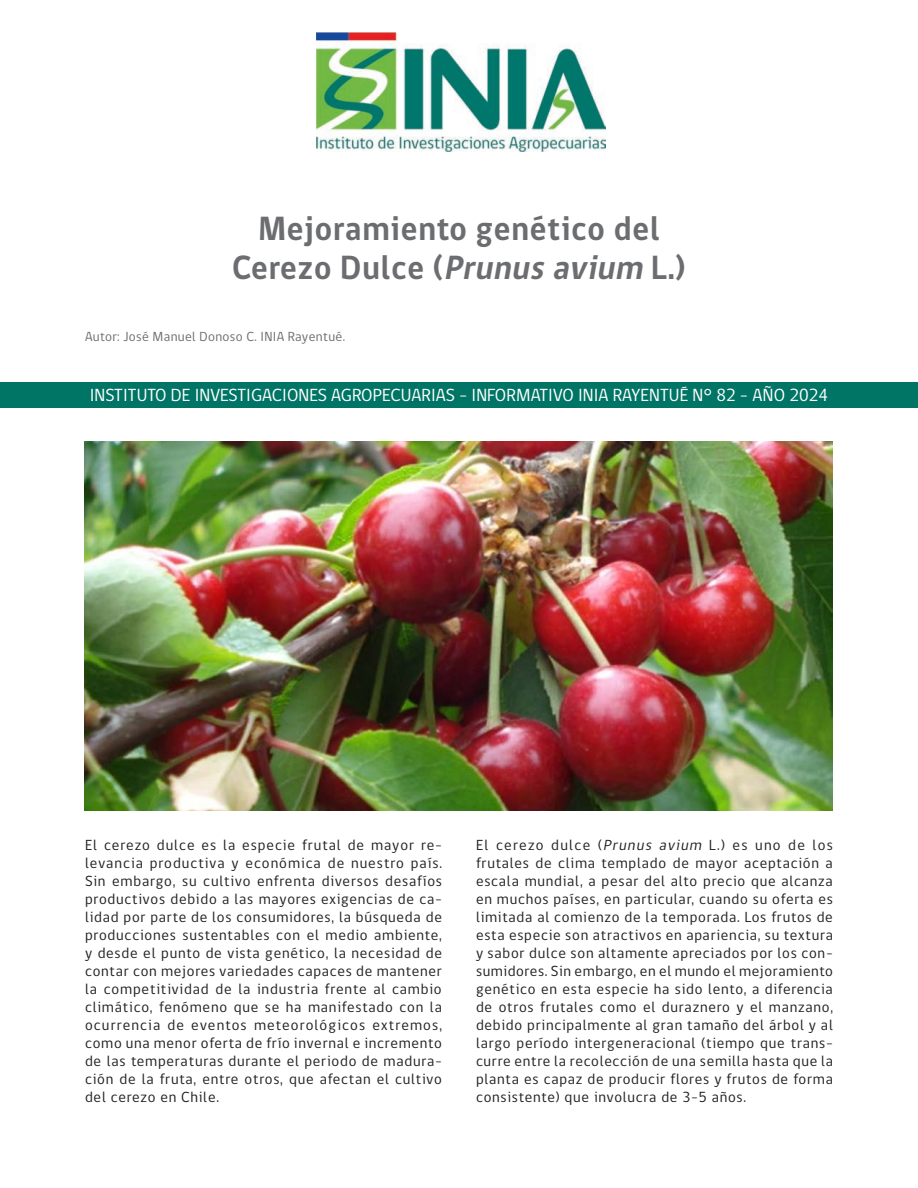
<style>
.page{position:relative;width:918px;height:1188px;background:#fff}
.page>*{position:absolute;margin:0;border:0;box-sizing:border-box;transform-origin:0 0}
.TÍTULOS_INFO_2023{font:700 34.5px "gob CL";letter-spacing:.025em;color:#6c6d70;scale:.94 1}
.INIA_BARRA_VERDE_202{font:18px "gob CL";letter-spacing:.005em;color:#fff}
.textos_INFO_2023{font:15px/18px "gob CL";letter-spacing:.05em;color:#231f20;text-align:justify}
.Autores_INFO_2023{font:13.5px "gob CL";letter-spacing:.025em;color:#6c6d70}
.s1{font-style:italic}
</style>
<div class="page">
<div style="left:0;top:383px;width:918px;height:25px;background:#007566"></div>
<img style="left:317px;top:33px;width:289px;height:118px">
<img style="left:85px;top:442px;width:748px;height:369px">
<p class="TÍTULOS_INFO_2023" style="left:258px;top:205px;width:428px">Mejoramiento genético del</p>
<p class="TÍTULOS_INFO_2023" style="left:232px;top:244px;width:484px">Cerezo Dulce (<span class="s1">Prunus avium</span> L.)</p>
<p class="Autores_INFO_2023" style="left:85px;top:327px;width:262px">Autor: José Manuel Donoso C. INIA Rayentué.</p>
<p class="INIA_BARRA_VERDE_202" style="left:90px;top:383px;width:740px">INSTITUTO DE INVESTIGACIONES AGROPECUARIAS - INFORMATIVO INIA RAYENTUÉ N° 82 - AÑO 2024</p>
<p class="textos_INFO_2023" style="left:85px;top:836px;width:359px">El cerezo dulce es la especie frutal de mayor re&shy;levancia productiva y económica de nuestro país.<br>Sin embargo, su cultivo enfrenta diversos desafíos productivos debido a las mayores exigencias de ca&shy;lidad por parte de los consumidores, la búsqueda de producciones sustentables con el medio ambiente, y desde el punto de vista genético, la necesidad de contar con mejores variedades capaces de mantener la competitividad de la industria frente al cambio climático, fenómeno que se ha manifestado con la ocurrencia de eventos meteorológicos extremos, como una menor oferta de frío invernal e incremento de las temperaturas durante el periodo de madura&shy;ción de la fruta, entre otros, que afectan el cultivo del cerezo en Chile.</p>
<p class="textos_INFO_2023" style="left:476px;top:836px;width:359px">El cerezo dulce (<span class="s1">Prunus avium</span> L.) es uno de los frutales de clima templado de mayor aceptación a escala mundial, a pesar del alto precio que alcanza en muchos países, en particular, cuando su oferta es limitada al comienzo de la temporada. Los frutos de esta especie son atractivos en apariencia, su textura y sabor dulce son altamente apreciados por los con&shy;sumidores. Sin embargo, en el mundo el mejoramiento genético en esta especie ha sido lento, a diferencia de otros frutales como el duraznero y el manzano, debido principalmente al gran tamaño del árbol y al largo período intergeneracional (tiempo que trans&shy;curre entre la recolección de una semilla hasta que la planta es capaz de producir flores y frutos de forma consistente) que involucra de 3-5 años.</p>
</div>
